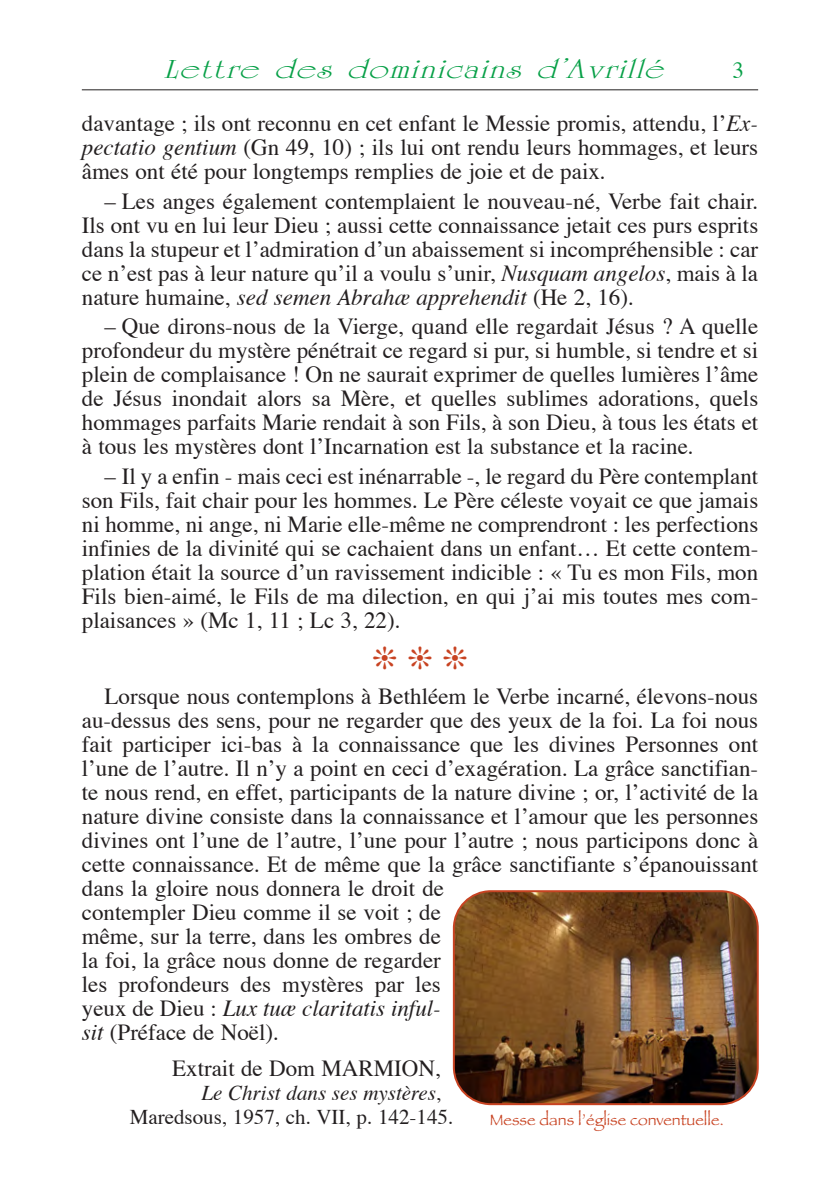
<style>
.page{position:relative;width:840px;height:1190px;background:#fff}
.page>*{position:absolute;margin:0;border:0;box-sizing:border-box;transform-origin:0 0}
.t1{font:32px "Zapf Dingbats ITC";color:#c84322}
.t2{font:italic 28px "University Roman";letter-spacing:.045em;color:#07a047;scale:1.4 1}
.t3{font:23px/24px "Times";color:#231f20;text-align:justify}
.t4{font:23px "Times";color:#07a047}
.t5{font:21px/24px "Times";color:#231f20}
.t6{font:16px "Papyrus";color:#c84322}
.s1{font-style:italic}
</style>
<div class="page">
<hr style="left:82px;top:89px;width:676px;height:1px;background:#231f20">
<img style="left:453px;top:890px;width:306px;height:215px">
<p class="t2" style="left:164px;top:58px;width:364px">Lettre des dominicains d ’Avrillé</p>
<p class="t4" style="left:732px;top:61px;width:13px">3</p>
<p class="t3" style="left:82px;top:113px;width:678px">davantage ; ils ont reconnu en cet enfant le Messie promis, attendu, l’<span class="s1">Ex&shy;pectatio gentium</span> (Gn 49, 10) ; ils lui ont rendu leurs hommages, et leurs âmes ont été pour longtemps remplies de joie et de paix.</p>
<p class="t3" style="left:82px;top:191px;width:678px;text-indent:23px">– Les anges également contemplaient le nouveau-né, Verbe fait chair.<br>Ils ont vu en lui leur Dieu ; aussi cette connaissance jetait ces purs esprits dans la stupeur et l’admiration d’un abaissement si incompréhensible : car ce n’est pas à leur nature qu’il a voulu s’unir, <span class="s1">Nusquam angelos</span>, mais à la nature humaine, <span class="s1">sed semen Abrahæ apprehendit</span> (He 2, 16).</p>
<p class="t3" style="left:82px;top:317px;width:678px;text-indent:23px">– Que dirons-nous de la Vierge, quand elle regardait Jésus ? A quelle profondeur du mystère pénétrait ce regard si pur, si humble, si tendre et si plein de complaisance ! On ne saurait exprimer de quelles lumières l’âme de Jésus inondait alors sa Mère, et quelles sublimes adorations, quels hommages parfaits Marie rendait à son Fils, à son Dieu, à tous les états et à tous les mystères dont l’Incarnation est la substance et la racine.</p>
<p class="t3" style="left:82px;top:466px;width:678px;text-indent:23px">– Il y a enfin - mais ceci est inénarrable -, le regard du Père contemplant son Fils, fait chair pour les hommes. Le Père céleste voyait ce que jamais ni homme, ni ange, ni Marie elle-même ne comprendront : les perfections infinies de la divinité qui se cachaient dans un enfant… Et cette contem&shy;plation était la source d’un ravissement indicible : « Tu es mon Fils, mon Fils bien-aimé, le Fils de ma dilection, en qui j’ai mis toutes mes com&shy;plaisances » (Mc 1, 11 ; Lc 3, 22).</p>
<h1 class="t1" style="left:372px;top:646px;width:97px">❊ ❊ ❊</h1>
<p class="t3" style="left:82px;top:686px;width:678px;text-align:left;text-indent:23px">Lorsque nous contemplons à Bethléem le Verbe incarné, élevons-nous au-dessus des sens, pour ne regarder que des yeux de la foi. La foi nous fait participer ici-bas à la connaissance que les divines Personnes ont l’une de l’autre. Il n’y a point en ceci d’exagération. La grâce sanctifian&shy;te nous rend, en effet, participants de la nature divine ; or, l’activité de la nature divine consiste dans la connaissance et l’amour que les personnes divines ont l’une de l’autre, l’une pour l’autre ; nous participons donc à cette connaissance. Et de même que la grâce sanctifiante s’épanouissant dans la gloire nous donnera le droit de<br>contempler Dieu comme il se voit ; de<br>même, sur la terre, dans les ombres de<br>la foi, la grâce nous donne de regarder<br>les profondeurs des mystères par les<br>yeux de Dieu : <span class="s1">Lux tuæ claritatis inful-<br>sit</span> (Préface de Noël).</p>
<p class="t3" style="left:172px;top:1058px;width:270px">Extrait de Dom MARMION,</p>
<p class="t5" style="left:130px;top:1082px;width:325px;text-indent:72px"><span class="s1">Le Christ dans ses mystères</span>,<br>Maredsous, 1957, ch. VII, p. 142-145.</p>
<p class="t6" style="left:490px;top:1110px;width:236px">Messe dans l’église conventuelle.</p>
</div>
